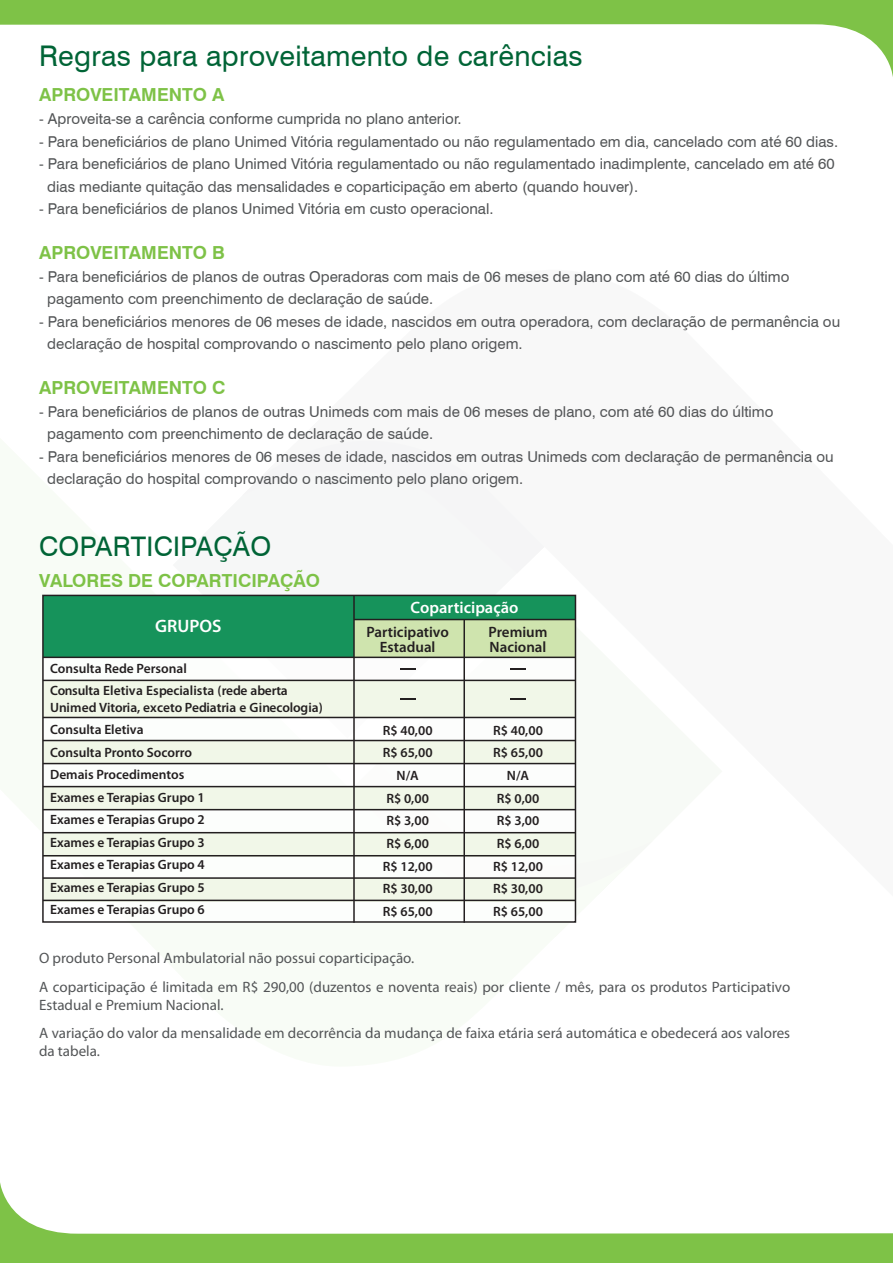
<style>
.page{position:relative;width:893px;height:1263px;background:#fff}
.page>*{position:absolute;margin:0;border:0;box-sizing:border-box;transform-origin:0 0}
.t1{font:28.5px "Swiss 721 BT";letter-spacing:.01em;color:#006436}
.t2{font:27px "Swiss 721 BT";letter-spacing:.01em;color:#006436}
.t3{font:700 18px "Swiss 721 BT";color:#7ec247}
.t4{font:600 18px "Myriad Pro";color:#fff}
.t5{font:600 16.5px "Myriad Pro";color:#fff}
.t6{font:15px/22.5px "Swiss 721 BT";color:#535557}
.t7{font:15px/28.5px "Myriad Pro";color:#535557}
.t8{font:600 15px/15px "Myriad Pro";color:#231f20;text-align:center}
.t9{font:600 13.5px/22.6px "Myriad Pro";color:#231f20;text-align:center}
</style>
<div class="page">
<svg style="left:0;top:0;width:893px;height:77px"></svg>
<svg style="left:0;top:1182px;width:893px;height:81px"></svg>
<div style="left:43px;top:595px;width:532px;height:62px;background:#16935b"></div>
<div style="left:43px;top:681px;width:532px;height:36px;background:#f1f7e8"></div>
<div style="left:43px;top:740px;width:532px;height:24px;background:#f1f7e8"></div>
<div style="left:43px;top:787px;width:532px;height:23px;background:#f1f7e8"></div>
<div style="left:43px;top:833px;width:532px;height:23px;background:#f1f7e8"></div>
<div style="left:43px;top:878px;width:532px;height:23px;background:#f1f7e8"></div>
<div style="left:354px;top:620px;width:221px;height:37px;background:#cfe4ae"></div>
<hr style="left:43px;top:657px;width:532px;height:1px;background:#231f20">
<hr style="left:354px;top:619px;width:221px;height:1px;background:#231f20">
<hr style="left:43px;top:680px;width:532px;height:1px;background:#231f20">
<hr style="left:43px;top:717px;width:532px;height:1px;background:#231f20">
<hr style="left:43px;top:740px;width:532px;height:1px;background:#231f20">
<hr style="left:43px;top:763px;width:532px;height:1px;background:#231f20">
<hr style="left:43px;top:786px;width:532px;height:1px;background:#231f20">
<hr style="left:43px;top:809px;width:532px;height:1px;background:#231f20">
<hr style="left:43px;top:832px;width:532px;height:1px;background:#231f20">
<hr style="left:43px;top:855px;width:532px;height:1px;background:#231f20">
<hr style="left:43px;top:877px;width:532px;height:2px;background:#231f20">
<hr style="left:43px;top:900px;width:532px;height:1px;background:#231f20">
<hr style="left:353px;top:595px;width:2px;height:328px;background:#231f20">
<hr style="left:463px;top:619px;width:2px;height:304px;background:#231f20">
<div style="left:42px;top:595px;width:534px;height:328px;border:2px solid #231f20"></div>
<svg style="left:400px;top:669px;width:15px;height:1px"></svg>
<svg style="left:400px;top:698px;width:15px;height:1px"></svg>
<svg style="left:510px;top:669px;width:16px;height:1px"></svg>
<svg style="left:510px;top:698px;width:16px;height:1px"></svg>
<h1 class="t1" style="left:39px;top:38px;width:545px">Regras para aproveitamento de carências</h1>
<p class="t3" style="left:39px;top:84px;width:187px">APROVEITAMENTO A</p>
<p class="t6" style="left:39px;top:107px;width:424px">- Aproveita-se a carência conforme cumprida no plano anterior.</p>
<p class="t6" style="left:39px;top:130px;width:800px">- Para beneficiários de plano Unimed Vitória regulamentado ou não regulamentado em dia, cancelado com até 60 dias.</p>
<p class="t6" style="left:47px;top:152px;width:789px;text-indent:-8px">- Para beneficiários de plano Unimed Vitória regulamentado ou não regulamentado inadimplente, cancelado em até 60 dias mediante quitação das mensalidades e coparticipação em aberto (quando houver).</p>
<p class="t6" style="left:39px;top:197px;width:456px">- Para beneficiários de planos Unimed Vitória em custo operacional.</p>
<p class="t3" style="left:39px;top:242px;width:187px">APROVEITAMENTO B</p>
<p class="t6" style="left:47px;top:265px;width:744px;text-indent:-8px">- Para beneficiários de planos de outras Operadoras com mais de 06 meses de plano com até 60 dias do último pagamento com preenchimento de declaração de saúde.</p>
<p class="t6" style="left:47px;top:310px;width:794px;text-indent:-8px">- Para beneficiários menores de 06 meses de idade, nascidos em outra operadora, com declaração de permanência ou declaração de hospital comprovando o nascimento pelo plano origem.</p>
<p class="t3" style="left:39px;top:377px;width:188px">APROVEITAMENTO C</p>
<p class="t6" style="left:47px;top:400px;width:728px;text-indent:-8px">- Para beneficiários de planos de outras Unimeds com mais de 06 meses de plano, com até 60 dias do último pagamento com preenchimento de declaração de saúde.</p>
<p class="t6" style="left:47px;top:445px;width:788px;text-indent:-8px">- Para beneficiários menores de 06 meses de idade, nascidos em outras Unimeds com declaração de permanência ou declaração do hospital comprovando o nascimento pelo plano origem.</p>
<h2 class="t2" style="left:39px;top:530px;width:234px">COPARTICIPAÇÃO</h2>
<p class="t3" style="left:39px;top:570px;width:282px">VALORES DE COPARTICIPAÇÃO</p>
<p class="t4" style="left:155px;top:616px;width:68px">GRUPOS</p>
<p class="t9" style="left:50px;top:657px;width:239px;text-align:left">Consulta Rede Personal<br>Consulta Eletiva Especialista (rede aberta</p>
<p class="t9" style="left:50px;top:696px;width:274px;text-align:left">Unimed Vitoria, exceto Pediatria e Ginecologia)<br>Consulta Eletiva<br>Consulta Pronto Socorro<br>Demais Procedimentos<br>Exames e Terapias Grupo 1<br>Exames e Terapias Grupo 2<br>Exames e Terapias Grupo 3<br>Exames e Terapias Grupo 4<br>Exames e Terapias Grupo 5<br>Exames e Terapias Grupo 6</p>
<p class="t5" style="left:411px;top:598px;width:109px">Coparticipação</p>
<p class="t8" style="left:366px;top:625px;width:84px">Participativo<br>Estadual</p>
<p class="t8" style="left:489px;top:625px;width:60px;text-align:left">Premium<br>Nacional</p>
<p class="t9" style="left:383px;top:719px;width:51px">R$ 40,00<br>R$ 65,00<br>N/A<br>R$ 0,00<br>R$ 3,00<br>R$ 6,00<br>R$ 12,00<br>R$ 30,00<br>R$ 65,00</p>
<p class="t9" style="left:493px;top:719px;width:51px">R$ 40,00<br>R$ 65,00<br>N/A<br>R$ 0,00<br>R$ 3,00<br>R$ 6,00<br>R$ 12,00<br>R$ 30,00<br>R$ 65,00</p>
<p class="t7" style="left:39px;top:944px;width:753px">O produto Personal Ambulatorial não possui coparticipação.<br>A coparticipação é limitada em R$ 290,00 (duzentos e noventa reais) por cliente / mês, para os produtos Participativo</p>
<p class="t7" style="left:39px;top:991px;width:753px">Estadual e Premium Nacional.<br>A variação do valor da mensalidade em decorrência da mudança de faixa etária será automática e obedecerá aos valores</p>
<p class="t7" style="left:39px;top:1037px;width:62px">da tabela.</p>
</div>
